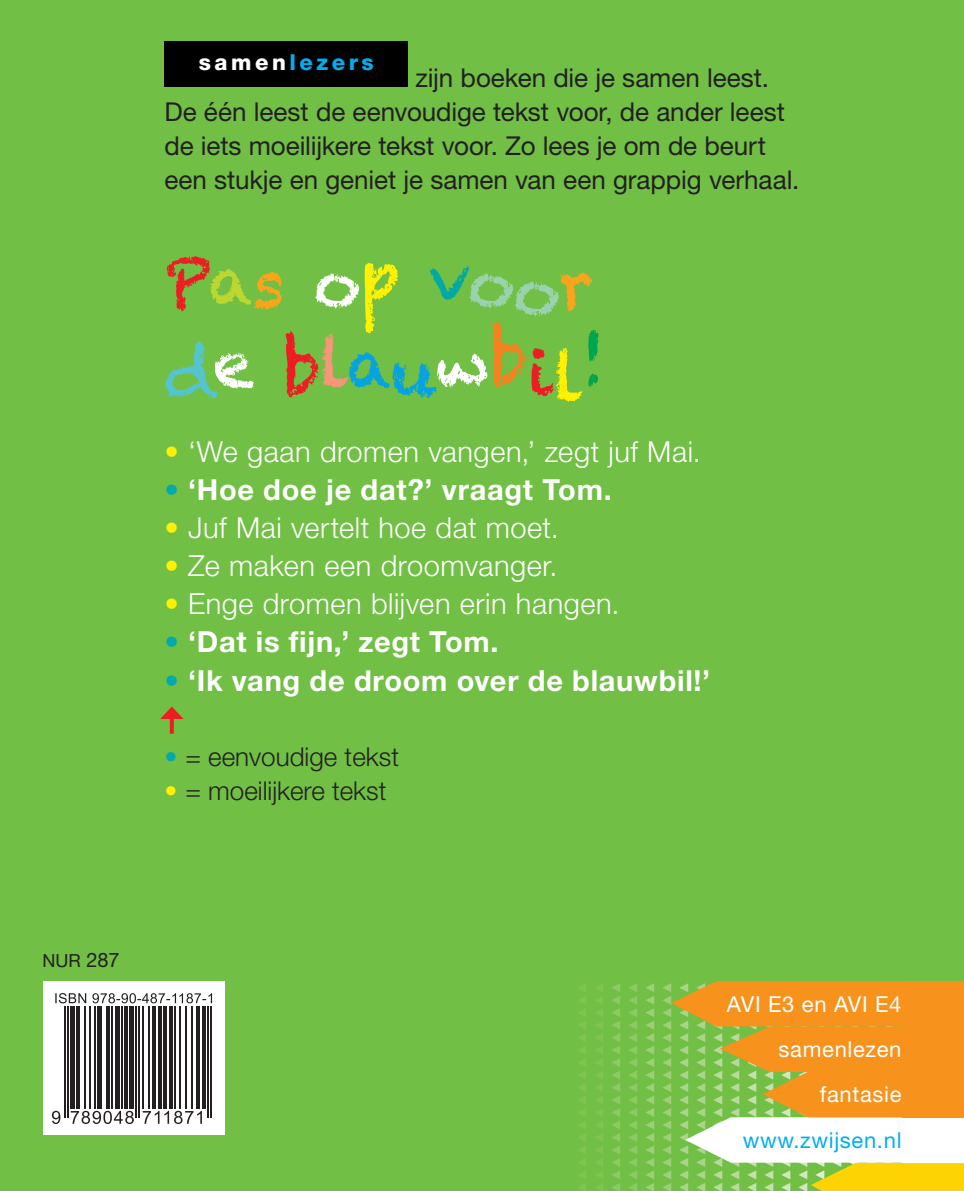
<style>
.page{position:relative;width:964px;height:1191px;background:#71bf44}
.page>*{position:absolute;margin:0;border:0;box-sizing:border-box;transform-origin:0 0}
.t1{font:66px/79.2px "Chalkduster";letter-spacing:-.03em;color:#ee1d23}
.t2{font:300 29px "Helvetica Neue LT Std";letter-spacing:.02em;color:#fff}
.t3{font:700 29px "Helvetica Neue LT Std";letter-spacing:.025em;color:#fff}
.t4{font:26px/34px "Helvetica Neue LT Std";letter-spacing:-.005em;color:#231f20}
.t5{font:300 26px "Helvetica Neue LT Std";color:#231f20}
.t6{font:22px "Helvetica Neue LT Std";letter-spacing:.03em;color:#fff}
.t7{font:22px "Helvetica Neue LT Std";letter-spacing:.03em;color:#00aeef}
.t8{font:800 22px "Helvetica Neue LT Std";letter-spacing:.16em;color:#00aeef}
.t9{font:18px "Helvetica Neue LT Std";color:#231f20}
.s1{color:#fff}
.s2{color:#bed630}
.s3{color:#f9a51b}
.s4{color:#00a9a3}
.s5{color:#9ad2ae}
.s6{color:#54c5cf}
.s7{color:#f6977a}
.s8{color:#05a4e0}
.s9{color:#f58220}
.s10{color:#fff101}
.s11{color:#00a54f}
.s12{color:#00aaad}
.s13{font-size:20px}
</style>
<div class="page">
<svg style="left:645px;top:983px;width:9px;height:208px"></svg>
<svg style="left:629px;top:983px;width:8px;height:208px"></svg>
<svg style="left:612px;top:983px;width:8px;height:208px"></svg>
<svg style="left:595px;top:984px;width:8px;height:207px"></svg>
<svg style="left:578px;top:984px;width:8px;height:207px"></svg>
<div style="left:901px;top:1162px;width:63px;height:29px;background:#fed304"></div>
<div style="left:901px;top:1117px;width:63px;height:45px;background:#fff"></div>
<div style="left:901px;top:1071px;width:63px;height:46px;background:#f7931d"></div>
<div style="left:901px;top:1026px;width:63px;height:45px;background:#f7931d"></div>
<div style="left:901px;top:981px;width:63px;height:45px;background:#f7931d"></div>
<svg style="left:662px;top:981px;width:247px;height:210px"></svg>
<div style="left:43px;top:981px;width:182px;height:153px;background:#fff"></div>
<hr style="left:64px;top:1006px;width:2px;height:111px;background:#231f20">
<hr style="left:67px;top:1006px;width:2px;height:111px;background:#231f20">
<hr style="left:136px;top:1006px;width:1px;height:111px;background:#231f20">
<hr style="left:139px;top:1006px;width:1px;height:111px;background:#231f20">
<hr style="left:207px;top:1006px;width:1px;height:111px;background:#231f20">
<hr style="left:210px;top:1006px;width:1px;height:111px;background:#231f20">
<hr style="left:71px;top:1006px;width:4px;height:102px;background:#231f20">
<hr style="left:77px;top:1006px;width:3px;height:102px;background:#231f20">
<hr style="left:84px;top:1006px;width:2px;height:102px;background:#231f20">
<hr style="left:89px;top:1006px;width:2px;height:102px;background:#231f20">
<hr style="left:94px;top:1006px;width:1px;height:102px;background:#231f20">
<hr style="left:97px;top:1006px;width:4px;height:102px;background:#231f20">
<hr style="left:106px;top:1006px;width:3px;height:102px;background:#231f20">
<hr style="left:111px;top:1006px;width:1px;height:102px;background:#231f20">
<div style="left:115px;top:1006px;width:5px;height:102px;background:#231f20"></div>
<hr style="left:122px;top:1006px;width:1px;height:102px;background:#231f20">
<hr style="left:125px;top:1006px;width:3px;height:102px;background:#231f20">
<div style="left:129px;top:1006px;width:5px;height:102px;background:#231f20"></div>
<hr style="left:142px;top:1006px;width:1px;height:102px;background:#231f20">
<hr style="left:148px;top:1006px;width:1px;height:102px;background:#231f20">
<hr style="left:153px;top:1006px;width:3px;height:102px;background:#231f20">
<hr style="left:159px;top:1006px;width:3px;height:102px;background:#231f20">
<hr style="left:163px;top:1006px;width:4px;height:102px;background:#231f20">
<hr style="left:170px;top:1006px;width:3px;height:102px;background:#231f20">
<hr style="left:174px;top:1006px;width:2px;height:102px;background:#231f20">
<hr style="left:179px;top:1006px;width:1px;height:102px;background:#231f20">
<hr style="left:185px;top:1006px;width:2px;height:102px;background:#231f20">
<hr style="left:191px;top:1006px;width:2px;height:102px;background:#231f20">
<hr style="left:196px;top:1006px;width:3px;height:102px;background:#231f20">
<hr style="left:202px;top:1006px;width:3px;height:102px;background:#231f20">
<svg style="left:55px;top:993px;width:157px;height:10px"></svg>
<svg style="left:71px;top:1110px;width:63px;height:14px"></svg>
<svg style="left:143px;top:1110px;width:59px;height:14px"></svg>
<svg style="left:52px;top:1110px;width:8px;height:14px"></svg>
<svg style="left:170px;top:719px;width:4px;height:14px"></svg>
<svg style="left:160px;top:706px;width:23px;height:13px"></svg>
<div style="left:164px;top:41px;width:244px;height:45px;background:#000"></div>
<p class="t8" style="left:199px;top:49px;width:176px"><span class="s1">samen</span>lezers</p>
<p class="t4" style="left:164px;top:60px;width:636px;text-indent:251px">zijn boeken die je samen leest.<br>De één leest de eenvoudige tekst voor, de ander leest de iets moeilijkere tekst voor. Zo lees je om de beurt een stukje en geniet je samen van een grappig verhaal.</p>
<h1 class="t1" style="left:164px;top:244px;width:443px">P<span class="s2">a</span><span class="s3">s</span> <span class="s1">o</span><sup>p</sup> <span class="s4">v</span><span class="s5">oo</span><span class="s3">r </span><span class="s6">d</span><span class="s1">e</span> b<span class="s7">l</span><span class="s8">au</span><span class="s1">w</span><span class="s9">b</span>i<span class="s10">l</span><span class="s11">!</span></h1>
<p class="t2" style="left:164px;top:434px;width:538px"><span class="s10">•</span> ‘We gaan dromen vangen,’ zegt juf Mai.</p>
<p class="t3" style="left:164px;top:472px;width:449px"><span class="s12">•</span> ‘Hoe doe je dat?’ vraagt Tom.</p>
<p class="t2" style="left:164px;top:510px;width:396px"><span class="s10">•</span> Juf Mai vertelt hoe dat moet.</p>
<p class="t2" style="left:164px;top:548px;width:395px"><span class="s10">•</span> Ze maken een droomvanger.</p>
<p class="t2" style="left:164px;top:586px;width:457px"><span class="s10">•</span> Enge dromen blijven erin hangen.</p>
<p class="t3" style="left:164px;top:624px;width:336px"><span class="s12">•</span> ‘Dat is fijn,’ zegt Tom.</p>
<p class="t3" style="left:164px;top:663px;width:547px"><span class="s12">•</span> ‘Ik vang de droom over de blauwbil!’</p>
<p class="t5" style="left:164px;top:741px;width:236px"><span class="s12">•</span> = eenvoudige tekst</p>
<p class="t5" style="left:164px;top:775px;width:224px"><span class="s10">•</span> = moeilijkere tekst</p>
<p class="t9" style="left:43px;top:950px;width:79px">NUR <span class="s13">287</span></p>
<p class="t6" style="left:727px;top:990px;width:176px">AVI E3 en AVI E4</p>
<p class="t6" style="left:778px;top:1036px;width:124px">samenlezen</p>
<p class="t6" style="left:820px;top:1081px;width:83px">fantasie</p>
<p class="t7" style="left:743px;top:1126px;width:160px">www.zwijsen.nl</p>
</div>
